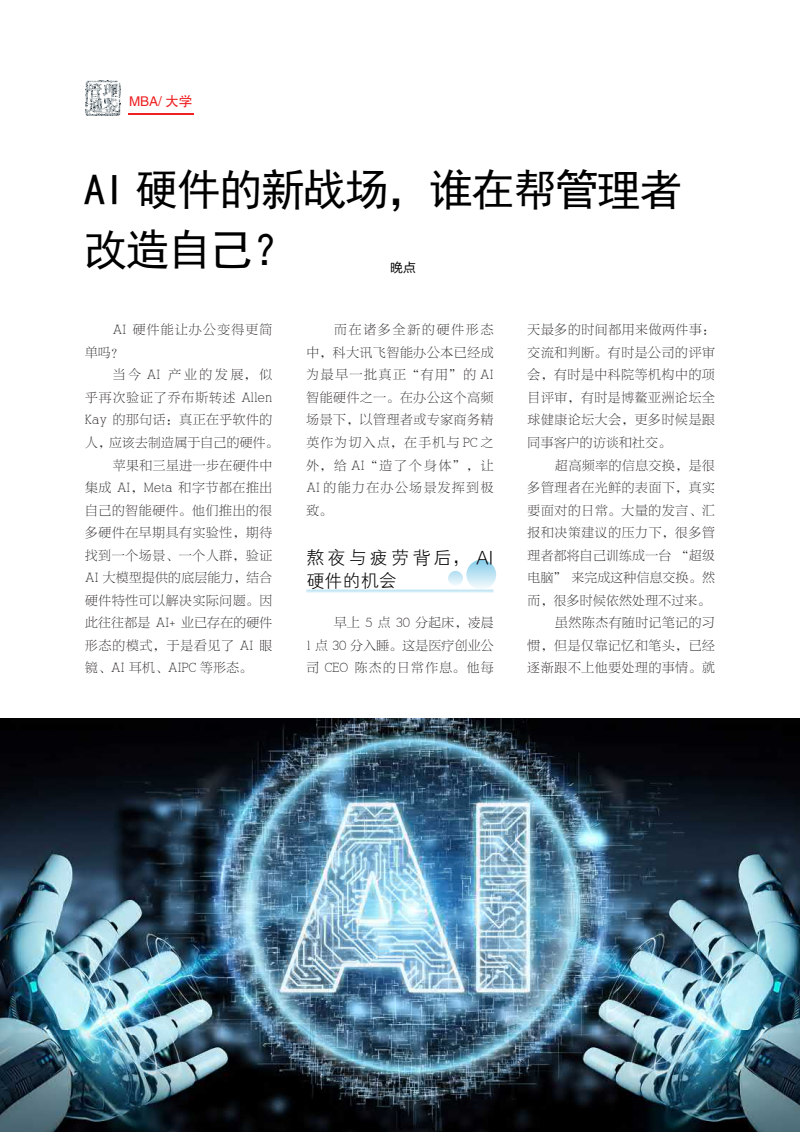
<style>
.page{position:relative;width:800px;height:1132px;background:#fff}
.page>*{position:absolute;margin:0;border:0;box-sizing:border-box;transform-origin:0 0}
.t1{font:43.5px/60px "Sim Hei";letter-spacing:-.035em;color:#000}
.t2{font:18px/22.5px "FZXH1 JW GB1 0";letter-spacing:.175em;color:#050303}
.t3{font:13.5px "FZHTJW GB1 0";color:#ee2123}
.t4{font:12.75px/22.5px "FZNBSJW GB1 0";letter-spacing:.055em;color:#231f20;text-align:justify}
.t5{font:12.75px/22.5px "FZNBSJW GB1 0";letter-spacing:.105em;color:#231f20}
.t6{font:12.75px "FZLTHK GBK1 0";color:#000}
</style>
<div class="page">
<img style="left:0;top:718px;width:799px;height:413px">
<img style="left:85px;top:80px;width:35px;height:35px">
<hr style="left:128px;top:113px;width:66px;height:1px;background:#ee2123">
<div style="left:466px;top:559px;width:30px;height:30px;background:linear-gradient(to bottom,#8bceeb,#eff8fc);border-radius:50%"></div>
<svg style="left:448px;top:570px;width:15px;height:15px"></svg>
<hr style="left:306px;top:589px;width:187px;height:3px;background:#85ccea">
<p class="t3" style="left:129px;top:94px;width:65px">MBA/ 大学</p>
<p class="t1" style="left:84px;top:160px;width:600px">AI 硬件的新战场，谁在帮管理者改造自己？</p>
<p class="t6" style="left:390px;top:260px;width:27px">晚点</p>
<p class="t5" style="left:85px;top:319px;width:189px;text-indent:28px">AI 硬件能让办公变得更简单吗？</p>
<p class="t4" style="left:85px;top:364px;width:195px;text-align:left;text-indent:28px">当今 AI 产业的发展，似乎再次验证了乔布斯转述 Allen<br>Kay 的那句话：真正在乎软件的人，应该去制造属于自己的硬件。</p>
<p class="t4" style="left:85px;top:454px;width:189px;text-indent:28px">苹果和三星进一步在硬件中集成 AI，Meta 和字节都在推出自己的智能硬件。他们推出的很多硬件在早期具有实验性，期待找到一个场景、一个人群，验证AI 大模型提供的底层能力，结合硬件特性可以解决实际问题。因此往往都是 AI+ 业已存在的硬件形态的模式，于是看见了 AI 眼镜、AI 耳机、AIPC 等形态。</p>
<p class="t4" style="left:306px;top:319px;width:189px;text-indent:28px">而在诸多全新的硬件形态中，科大讯飞智能办公本已经成为最早一批真正“有用”的 AI智能硬件之一。在办公这个高频场景下，以管理者或专家商务精英作为切入点，在手机与 PC 之外，给 AI“造了个身体”，让AI 的能力在办公场景发挥到极致。</p>
<p class="t2" style="left:306px;top:547px;width:189px">熬夜与疲劳背后， AI硬件的机会</p>
<p class="t4" style="left:306px;top:611px;width:189px;text-indent:28px">早上 5 点 30 分起床，凌晨1 点 30 分入睡。这是医疗创业公司 CEO 陈杰的日常作息。他每</p>
<p class="t4" style="left:527px;top:319px;width:189px">天最多的时间都用来做两件事：交流和判断。有时是公司的评审会，有时是中科院等机构中的项目评审，有时是博鳌亚洲论坛全球健康论坛大会，更多时候是跟同事客户的访谈和社交。</p>
<p class="t4" style="left:527px;top:454px;width:189px;text-indent:28px">超高频率的信息交换，是很多管理者在光鲜的表面下，真实要面对的日常。大量的发言、汇报和决策建议的压力下，很多管理者都将自己训练成一台 “超级电脑” 来完成这种信息交换。然而，很多时候依然处理不过来。</p>
<p class="t4" style="left:527px;top:611px;width:189px;text-indent:28px">虽然陈杰有随时记笔记的习惯，但是仅靠记忆和笔头，已经逐渐跟不上他要处理的事情。就</p>
</div>
